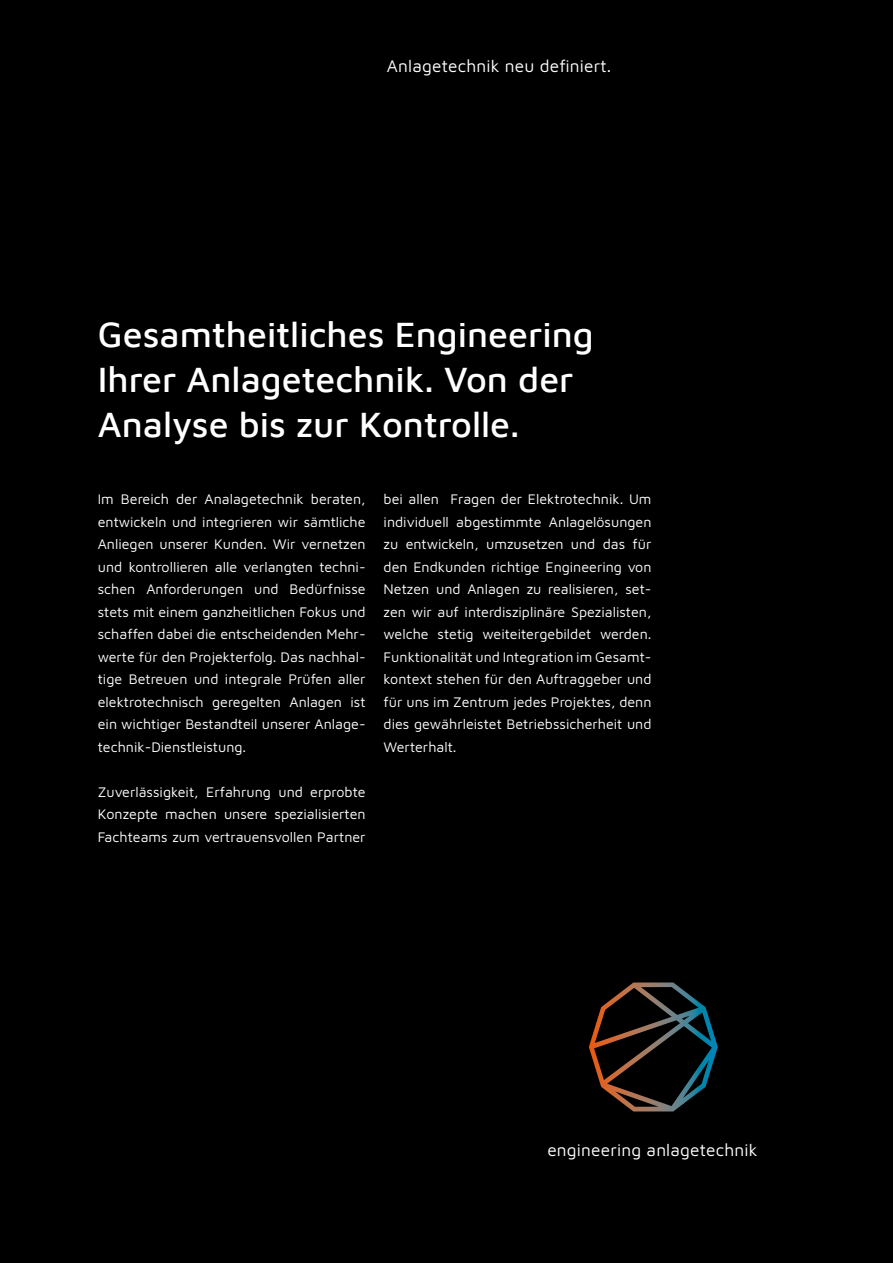
<style>
.page{position:relative;width:893px;height:1263px;background:#000}
.page>*{position:absolute;margin:0;border:0;box-sizing:border-box;transform-origin:0 0}
.H1_weiss{font:500 36px/45px "Maven Pro";color:#fff}
.Kopfzeile_weiss{font:17.25px "Maven Pro";letter-spacing:.01em;color:#fff}
.Icon_weiss{font:17.25px "Maven Pro";letter-spacing:.01em;color:#fff}
.Copy_weiss{font:14.25px/22.5px "Maven Pro";color:#fff;text-align:justify}
</style>
<div class="page">
<svg style="left:589px;top:982px;width:129px;height:129px"></svg>
<p class="Kopfzeile_weiss" style="left:387px;top:54px;width:226px">Anlagetechnik neu definiert.</p>
<p class="H1_weiss" style="left:98px;top:309px;width:497px">Gesamtheitliches Engineering<br>Ihrer Anlagetechnik. Von der<br>Analyse bis zur Kontrolle.</p>
<p class="Copy_weiss" style="left:98px;top:487px;width:269px">Im Bereich der Analagetechnik beraten, entwickeln und integrieren wir sämtliche Anliegen unserer Kunden. Wir vernetzen und kontrollieren alle verlangten techni&shy;schen Anforderungen und Bedürfnisse stets mit einem ganzheitlichen Fokus und schaffen dabei die entscheidenden Mehr&shy;werte für den Projekterfolg. Das nachhal&shy;tige Betreuen und integrale Prüfen aller elektrotechnisch geregelten Anlagen ist ein wichtiger Bestandteil unserer Anlage&shy;technik-Dienstleistung.</p>
<p class="Copy_weiss" style="left:98px;top:779px;width:269px">Zuverlässigkeit, Erfahrung und erprobte Konzepte machen unsere spezialisierten Fachteams zum vertrauensvollen Partner</p>
<p class="Copy_weiss" style="left:384px;top:487px;width:269px">bei allen Fragen der Elektrotechnik. Um individuell abgestimmte Anlagelösungen zu entwickeln, umzusetzen und das für den Endkunden richtige Engineering von Netzen und Anlagen zu realisieren, set&shy;zen wir auf interdisziplinäre Spezialisten, welche stetig weiteitergebildet werden.<br>Funktionalität und Integration im Gesamt&shy;kontext stehen für den Auftraggeber und für uns im Zentrum jedes Projektes, denn dies gewährleistet Betriebssicherheit und Werterhalt.</p>
<p class="Icon_weiss" style="left:547px;top:1138px;width:212px">engineering anlagetechnik</p>
</div>
